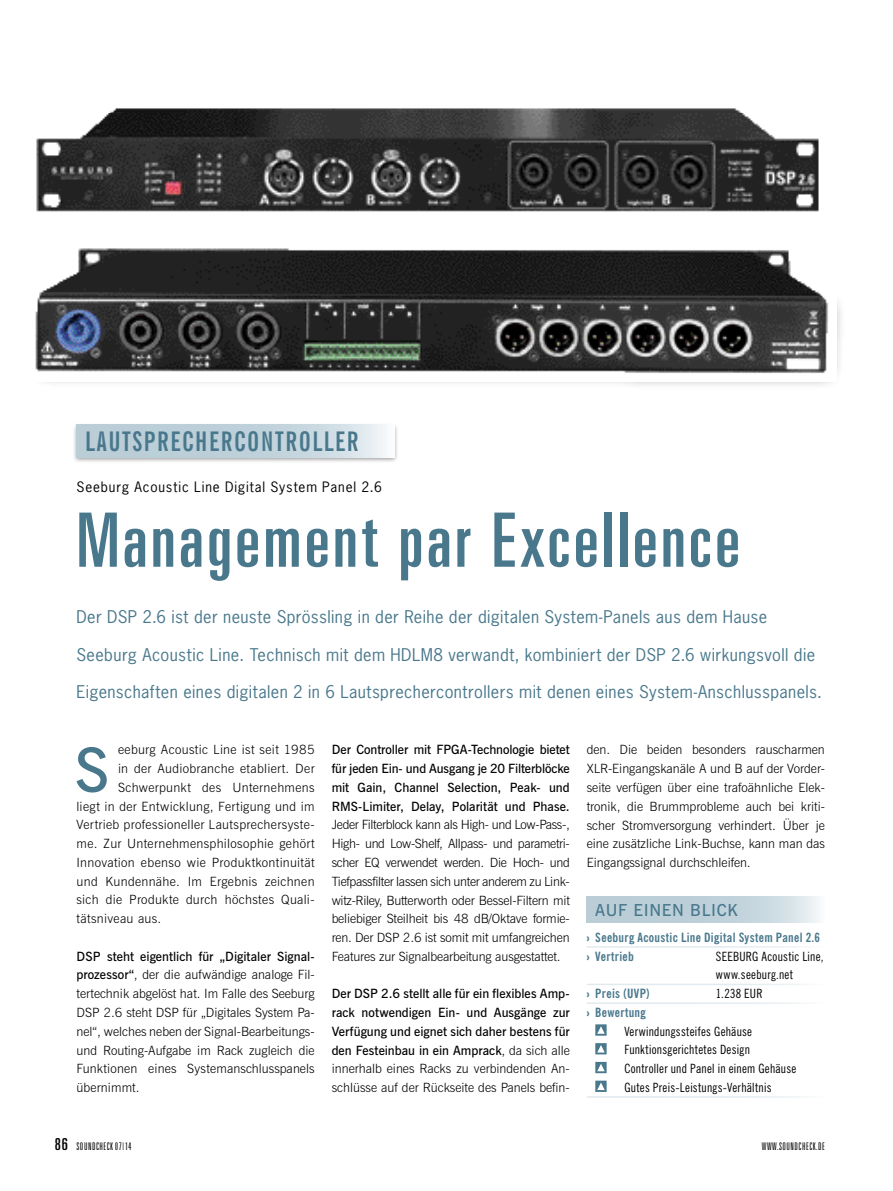
<style>
.page{position:relative;width:893px;height:1191px;background:#fff}
.page>*{position:absolute;margin:0;border:0;box-sizing:border-box;transform-origin:0 0}
.t1{font:ultra-condensed 75px "Univers";letter-spacing:.04em;color:#49788c}
.t2{font:600 61.05px "News Gothic BT";color:#49788c}
.t3{font:700 extra-condensed 27px "News Gothic BT";letter-spacing:.06em;color:#49788c}
.t4{font:16.5px "News Gothic";letter-spacing:.025em;color:#49788c}
.t5{font:600 16.5px "News Gothic BT";letter-spacing:.04em;color:#49788c}
.t6{font:13.5px "News Gothic";letter-spacing:.065em;color:#000}
.t7{font:300 12.75px/18.8px "News Gothic BT";letter-spacing:.02em;color:#000;text-align:justify}
.t8{font:600 12.75px/18.8px "News Gothic BT";color:#000;text-align:justify}
.t9{font:condensed 12.75px/18.8px "News Gothic BT";letter-spacing:.025em;color:#000}
.t10{font:700 condensed 12.75px/18.8px "News Gothic BT";letter-spacing:.025em;color:#49788c}
.t11{font:300 ultra-condensed 10.5px "Univers";letter-spacing:.05em;color:#000}
.s1{font-weight:600}
.s2{font-weight:300}
.s3{font-family:"Univers";font-size:12px}
.s4{font-weight:400;font-size:16.5px}
</style>
<div class="page">
<img style="left:36px;top:108px;width:783px;height:104px">
<div style="left:26px;top:237px;width:819px;height:153px;background:#000;opacity:.5"></div>
<img style="left:26px;top:237px;width:811px;height:144px">
<div style="left:72px;top:422px;width:327px;height:42px;background:#000;opacity:.4"></div>
<svg style="left:77px;top:425px;width:317px;height:32px;background:#c5d6de"></svg>
<svg style="left:595px;top:1024px;width:12px;height:11px"></svg>
<svg style="left:595px;top:1043px;width:12px;height:11px"></svg>
<svg style="left:595px;top:1061px;width:12px;height:12px"></svg>
<svg style="left:595px;top:1080px;width:12px;height:12px"></svg>
<svg style="left:587px;top:897px;width:232px;height:25px;background:#c4d5dd"></svg>
<h3 class="t3" style="left:85px;top:425px;width:273px">LAUTSPRECHERCONTROLLER</h3>
<p class="t6" style="left:77px;top:478px;width:307px">Seeburg Acoustic Line Digital System Panel 2.6</p>
<h1 class="t1" style="left:77px;top:497px;width:665px">Management par Excellence</h1>
<p class="t4" style="left:77px;top:606px;width:692px">Der DSP 2.6 ist der neuste Sprössling in der Reihe der digitalen System-Panels aus dem Hause</p>
<p class="t4" style="left:77px;top:643px;width:740px">Seeburg Acoustic Line. Technisch mit dem HDLM8 verwandt, kombiniert der DSP 2.6 wirkungsvoll die</p>
<p class="t4" style="left:77px;top:681px;width:747px">Eigenschaften eines digitalen 2 in 6 Lautsprechercontrollers mit denen eines System-Anschlusspanels.</p>
<h2 class="t2" style="left:75px;top:733px;width:36px">S</h2>
<p class="t7" style="left:118px;top:740px;width:198px">eeburg Acoustic Line ist seit 1985</p>
<p class="t7" style="left:118px;top:759px;width:198px">in der Audiobranche etabliert. Der</p>
<p class="t7" style="left:118px;top:778px;width:198px">Schwerpunkt des Unternehmens</p>
<p class="t7" style="left:77px;top:796px;width:240px">liegt in der Entwicklung, Fertigung und im</p>
<p class="t7" style="left:77px;top:815px;width:240px">Vertrieb professioneller Lautsprechersyste-</p>
<p class="t7" style="left:77px;top:834px;width:240px">me. Zur Unternehmensphilosophie gehört</p>
<p class="t7" style="left:77px;top:853px;width:240px">Innovation ebenso wie Produktkontinuität</p>
<p class="t7" style="left:77px;top:871px;width:240px">und Kundennähe. Im Ergebnis zeichnen</p>
<p class="t7" style="left:77px;top:890px;width:240px">sich die Produkte durch höchstes Quali-</p>
<p class="t7" style="left:77px;top:909px;width:86px">tätsniveau aus.</p>
<p class="t7" style="left:77px;top:946px;width:240px"><span class="s1">DSP steht eigentlich für „Digitaler Signal&shy;prozessor“</span>, der die aufwändige analoge Fil&shy;tertechnik abgelöst hat. Im Falle des Seeburg DSP 2.6 steht DSP für „Digitales System Pa&shy;nel“, welches neben der Signal-Bearbeitungs&shy;und Routing-Aufgabe im Rack zugleich die Funktionen eines Systemanschlusspanels übernimmt.</p>
<p class="t8" style="left:332px;top:740px;width:240px">Der Controller mit FPGA-Technologie bietet für jeden Ein- und Ausgang je 20 Filterblöcke mit Gain, Channel Selection, Peak- und RMS-Limiter, Delay, Polarität und Phase.</p>
<p class="t7" style="left:332px;top:815px;width:240px">Jeder Filterblock kann als High- und Low-Pass-, High- und Low-Shelf, Allpass- und parametri&shy;scher EQ verwendet werden. Die Hoch- und Tiefpassfilter lassen sich unter anderem zu Link&shy;witz-Riley, Butterworth oder Bessel-Filtern mit beliebiger Steilheit bis 48 dB/Oktave formie&shy;ren. Der DSP 2.6 ist somit mit umfangreichen Features zur Signalbearbeitung ausgestattet.</p>
<p class="t8" style="left:332px;top:984px;width:240px">Der DSP 2.6 stellt alle für ein flexibles Amp&shy;rack notwendigen Ein- und Ausgänge zur Verfügung und eignet sich daher bestens für den Festeinbau in ein Amprack<span class="s2">, da sich alle innerhalb eines Racks zu verbindenden An&shy;schlüsse auf der Rückseite des Panels befin-</span></p>
<p class="t7" style="left:587px;top:740px;width:240px">den. Die beiden besonders rauscharmen XLR-Eingangskanäle A und B auf der Vorder&shy;seite verfügen über eine trafoähnliche Elek&shy;tronik, die Brummprobleme auch bei kriti&shy;scher Stromversorgung verhindert. Über je eine zusätzliche Link-Buchse, kann man das Eingangssignal durchschleifen.</p>
<p class="t5" style="left:595px;top:899px;width:144px">Auf einen Blick</p>
<p class="t10" style="left:587px;top:927px;width:235px"><span class="s3">›</span> Seeburg Acoustic Line Digital System Panel 2.6 <span class="s3">›</span> Vertrieb</p>
<p class="t9" style="left:716px;top:946px;width:109px">SEEBURG Acoustic Line, www.seeburg.net</p>
<p class="t10" style="left:587px;top:984px;width:65px"><span class="s3">›</span> Preis (UVP)</p>
<p class="t9" style="left:716px;top:984px;width:48px">1.238 EUR</p>
<p class="t10" style="left:587px;top:1002px;width:61px"><span class="s3">›</span> Bewertung</p>
<p class="t9" style="left:624px;top:1021px;width:129px">Verwindungssteifes Gehäuse</p>
<p class="t9" style="left:624px;top:1040px;width:127px">Funktionsgerichtetes Design</p>
<p class="t9" style="left:624px;top:1059px;width:174px">Controller und Panel in einem Gehäuse</p>
<p class="t9" style="left:607px;top:1078px;width:166px">G utes Preis-Leistungs-Verhältnis</p>
<p class="t11" style="left:55px;top:1141px;width:78px"><span class="s4">86</span> SOUNDCHECK 07|14</p>
<p class="t11" style="left:762px;top:1141px;width:65px">WWW.SOUNDCHECK.DE</p>
</div>
